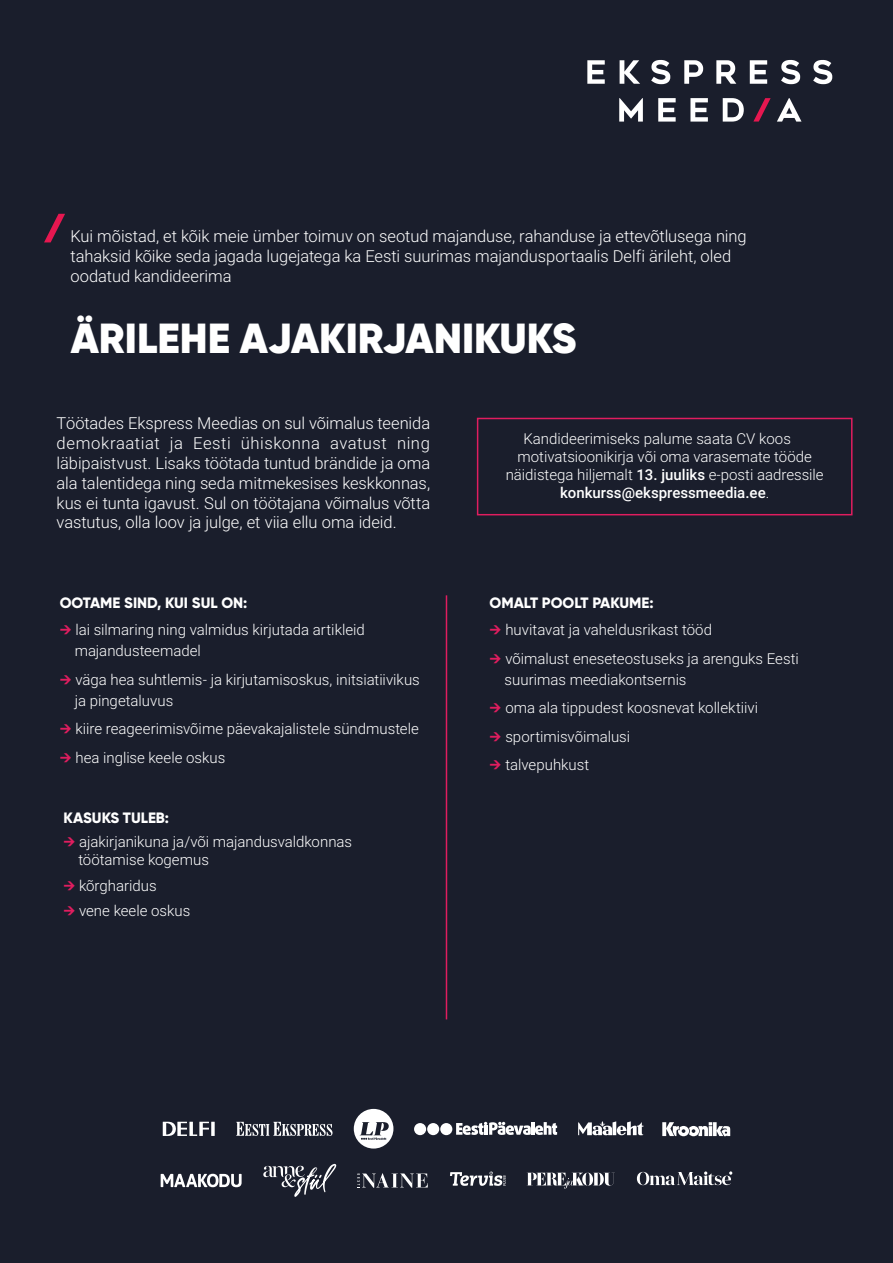
<style>
.page{position:relative;width:893px;height:1263px;background:#1a1e2c}
.page>*{position:absolute;margin:0;border:0;box-sizing:border-box;transform-origin:0 0}
.t1{font:900 42px "Gilroy";color:#fff}
.t2{font:300 16.5px/19.8px "Roboto";letter-spacing:-.005em;color:#fff;text-align:justify}
.t3{font:300 15px/21px "Roboto";color:#fff}
.t4{font:800 15px "Gilroy";color:#fff}
.t5{font:500 15px "Roboto";color:#fff}
.s1{font-family:"Gilroy";font-weight:700;color:#e01d5f}
.s2{font-weight:500}
.s3{font-weight:300}
</style>
<div class="page">
<svg style="left:587px;top:60px;width:18px;height:24px"></svg>
<svg style="left:620px;top:60px;width:20px;height:24px"></svg>
<svg style="left:651px;top:60px;width:19px;height:24px"></svg>
<svg style="left:684px;top:60px;width:19px;height:24px"></svg>
<svg style="left:716px;top:60px;width:20px;height:24px"></svg>
<svg style="left:750px;top:60px;width:17px;height:24px"></svg>
<svg style="left:781px;top:60px;width:19px;height:24px"></svg>
<svg style="left:813px;top:60px;width:19px;height:24px"></svg>
<svg style="left:619px;top:98px;width:24px;height:24px"></svg>
<svg style="left:658px;top:98px;width:18px;height:24px"></svg>
<svg style="left:690px;top:98px;width:18px;height:24px"></svg>
<svg style="left:723px;top:98px;width:21px;height:24px"></svg>
<svg style="left:777px;top:98px;width:24px;height:24px"></svg>
<svg style="left:753px;top:98px;width:18px;height:24px"></svg>
<hr style="left:446px;top:595px;width:1px;height:424px;background:#e01d5f">
<svg style="left:211px;top:1122px;width:4px;height:14px"></svg>
<svg style="left:163px;top:1122px;width:46px;height:14px"></svg>
<svg style="left:236px;top:1122px;width:96px;height:14px"></svg>
<svg style="left:354px;top:1109px;width:39px;height:39px"></svg>
<svg style="left:456px;top:1122px;width:101px;height:13px"></svg>
<div style="left:427px;top:1123px;width:12px;height:12px;background:#fff;border-radius:50%"></div>
<div style="left:440px;top:1123px;width:12px;height:12px;background:#fff;border-radius:50%"></div>
<div style="left:414px;top:1123px;width:12px;height:12px;background:#fff;border-radius:50%"></div>
<svg style="left:578px;top:1121px;width:66px;height:14px"></svg>
<svg style="left:662px;top:1122px;width:68px;height:14px"></svg>
<svg style="left:161px;top:1174px;width:81px;height:13px"></svg>
<svg style="left:263px;top:1164px;width:73px;height:33px"></svg>
<svg style="left:357px;top:1173px;width:71px;height:15px"></svg>
<svg style="left:450px;top:1171px;width:56px;height:15px"></svg>
<svg style="left:527px;top:1173px;width:87px;height:16px"></svg>
<svg style="left:637px;top:1171px;width:95px;height:14px"></svg>
<div style="left:477px;top:418px;width:375px;height:97px;border:2px solid #e01d5f"></div>
<svg style="left:44px;top:214px;width:21px;height:28px"></svg>
<p class="t2" style="left:71px;top:226px;width:678px;text-align:left">Kui mõistad, et kõik meie ümber toimuv on seotud majanduse, rahanduse ja ettevõtlusega ning tahaksid kõike seda jagada lugejatega ka Eesti suurimas majandusportaalis Delfi ärileht, oled oodatud kandideerima</p>
<h1 class="t1" style="left:71px;top:312px;width:507px">ÄRILEHE AJAKIRJANIKUKS</h1>
<p class="t2" style="left:57px;top:413px;width:375px">Töötades Ekspress Meedias on sul võimalus teenida demokraatiat ja Eesti ühiskonna avatust ning läbipaistvust. Lisaks töötada tuntud brändide ja oma ala talentidega ning seda mitmekesises keskkonnas, kus ei tunta igavust. Sul on töötajana võimalus võtta vastutus, olla loov ja julge, et viia ellu oma ideid.</p>
<p class="t4" style="left:60px;top:594px;width:189px">OOTAME SIND, KUI SUL ON:</p>
<p class="t3" style="left:75px;top:619px;width:292px;text-indent:-15px"><span class="s1">→</span> lai silmaring ning valmidus kirjutada artikleid majandusteemadel</p>
<p class="t3" style="left:75px;top:668px;width:347px;text-indent:-15px"><span class="s1">→</span> väga hea suhtlemis- ja kirjutamisoskus, initsiatiivikus ja pingetaluvus</p>
<p class="t3" style="left:60px;top:718px;width:361px"><span class="s1">→</span> kiire reageerimisvõime päevakajalistele sündmustele</p>
<p class="t3" style="left:60px;top:746px;width:167px"><span class="s1">→</span> hea inglise keele oskus</p>
<p class="t4" style="left:63px;top:808px;width:107px">KASUKS TULEB:</p>
<p class="t3" style="left:78px;top:832px;width:275px;line-height:18px;text-indent:-15px"><span class="s1">→</span> ajakirjanikuna ja/või majandusvaldkonnas töötamise kogemus</p>
<p class="t3" style="left:63px;top:874px;width:95px"><span class="s1">→</span> kõrgharidus</p>
<p class="t3" style="left:63px;top:900px;width:128px"><span class="s1">→</span> vene keele oskus</p>
<p class="t3" style="left:523px;top:427px;width:269px">Kandideerimiseks palume saata CV koos</p>
<p class="t3" style="left:517px;top:445px;width:296px">motivatsioonikirja või oma varasemate tööde</p>
<p class="t3" style="left:506px;top:463px;width:320px">näidistega hiljemalt <span class="s2">13. juuliks</span> e-posti aadressile</p>
<p class="t5" style="left:560px;top:482px;width:211px">konkurss@ekspressmeedia.ee<span class="s3">.</span></p>
<p class="t4" style="left:490px;top:594px;width:165px">OMALT POOLT PAKUME:</p>
<p class="t3" style="left:490px;top:619px;width:224px"><span class="s1">→</span> huvitavat ja vaheldusrikast tööd</p>
<p class="t3" style="left:505px;top:647px;width:296px;text-indent:-15px"><span class="s1">→</span> võimalust eneseteostuseks ja arenguks Eesti suurimas meediakontsernis</p>
<p class="t3" style="left:490px;top:697px;width:270px"><span class="s1">→</span> oma ala tippudest koosnevat kollektiivi</p>
<p class="t3" style="left:490px;top:725px;width:142px"><span class="s1">→</span> sportimisvõimalusi</p>
<p class="t3" style="left:490px;top:754px;width:101px"><span class="s1">→</span> talvepuhkust</p>
</div>
